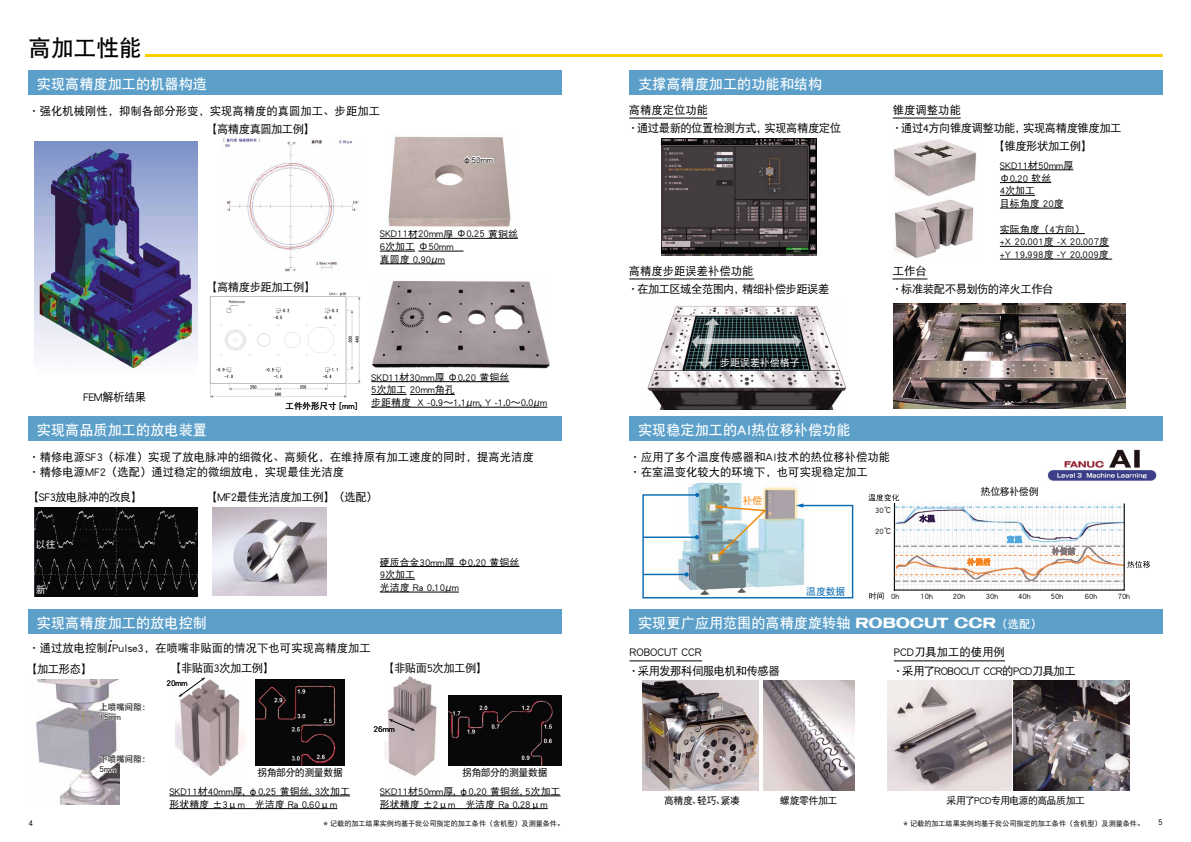
<style>
.page{position:relative;width:1191px;height:842px;background:#fff}
.page>*{position:absolute;margin:0;border:0;box-sizing:border-box;transform-origin:0 0}
.t1{font:22.7px "DF Hei GB W7";color:#000}
.t2{font:14.2px "DF Hei GB W7";color:#fff}
.t3{font:11.3px/15.6px "DF Hei GB W5";color:#000}
.t4{font:11.3px/18.4px "DF Hei GB W5";letter-spacing:-.04em;color:#000}
.t5{font:11.3px/18.4px "DF Hei GB W5";letter-spacing:-.035em;color:#000}
.t6{font:11.3px "DF Hei GB W5";letter-spacing:-.045em;color:#000}
.t7{font:9.9px/12.8px "DF Hei GB W5";color:#000}
.t8{font:9.9px "DF Hei GB W5";letter-spacing:-.05em;color:#000}
.t9{font:9.9px "DF Hei GB W5";letter-spacing:-.045em;color:#000}
.t10{font:9.9px "DF Hei GB W5";color:#fff}
.t11{font:9.9px "DF Hei GB W5";color:#0669b2}
.t12{font:9.9px "DF Hei GB W5";color:#f78400}
.t13{font:8.5px/9.9px "DF Hei GB W5";color:#000}
.t14{font:8.4px "DF Hei GB W5";color:#000}
.t15{font:7.8px "DF Hei GB W5";color:#000}
.t16{font:7.1px "DF Hei GB W5";color:#000}
.s1{font-family:"Gothic BBB Pro";font-weight:500}
.s2{font-family:"Palatino";font-style:italic;font-size:17px}
.s3{font-family:"Fanuc Logo 1.0 Regular"}
.s4{font-size:11.3px}
</style>
<div class="page">
<img style="left:209px;top:292px;width:152px;height:106px">
<img style="left:34px;top:508px;width:163px;height:43px">
<img style="left:34px;top:553px;width:163px;height:43px">
<img style="left:647px;top:306px;width:199px;height:103px">
<img style="left:688px;top:482px;width:110px;height:11px">
<img style="left:661px;top:139px;width:156px;height:117px">
<img style="left:1047px;top:450px;width:109px;height:30px">
<svg style="left:642px;top:493px;width:212px;height:106px"></svg>
<svg style="left:691px;top:318px;width:110px;height:51px;background:#445355"></svg>
<div style="left:28px;top:71px;width:533px;height:24px;background:#5ca0ca"></div>
<div style="left:28px;top:609px;width:533px;height:25px;background:#5ca0ca"></div>
<div style="left:629px;top:609px;width:533px;height:25px;background:#5ca0ca"></div>
<div style="left:28px;top:417px;width:533px;height:24px;background:#5ca0ca"></div>
<div style="left:629px;top:71px;width:533px;height:24px;background:#5ca0ca"></div>
<div style="left:629px;top:417px;width:533px;height:24px;background:#5ca0ca"></div>
<hr style="left:629px;top:118px;width:78px;height:1px;background:#000">
<hr style="left:892px;top:118px;width:68px;height:1px;background:#000">
<hr style="left:629px;top:279px;width:125px;height:1px;background:#000">
<hr style="left:892px;top:279px;width:35px;height:1px;background:#000">
<hr style="left:629px;top:660px;width:73px;height:1px;background:#000">
<hr style="left:894px;top:660px;width:111px;height:1px;background:#000">
<hr style="left:380px;top:566px;width:139px;height:1px;background:#000">
<hr style="left:380px;top:579px;width:35px;height:1px;background:#000">
<hr style="left:380px;top:592px;width:65px;height:1px;background:#000">
<svg style="left:445px;top:592px;width:14px;height:1px"></svg>
<hr style="left:380px;top:238px;width:138px;height:1px;background:#000">
<hr style="left:380px;top:251px;width:35px;height:1px;background:#000">
<hr style="left:418px;top:251px;width:45px;height:1px;background:#000">
<hr style="left:380px;top:264px;width:51px;height:1px;background:#000">
<svg style="left:431px;top:264px;width:14px;height:1px"></svg>
<hr style="left:1000px;top:170px;width:73px;height:1px;background:#000">
<hr style="left:1000px;top:182px;width:51px;height:1px;background:#000">
<hr style="left:1000px;top:195px;width:35px;height:1px;background:#000">
<hr style="left:1000px;top:208px;width:63px;height:1px;background:#000">
<hr style="left:1000px;top:233px;width:84px;height:1px;background:#000">
<hr style="left:1000px;top:246px;width:109px;height:1px;background:#000">
<hr style="left:1000px;top:259px;width:112px;height:1px;background:#000">
<svg style="left:716px;top:357px;width:85px;height:12px"></svg>
<img style="left:895px;top:503px;width:228px;height:86px">
<svg style="left:868px;top:494px;width:31px;height:7px"></svg>
<img style="left:959px;top:568px;width:41px;height:6px">
<hr style="left:894px;top:589px;width:230px;height:2px;background:#000">
<svg style="left:869px;top:592px;width:14px;height:7px"></svg>
<svg style="left:921px;top:513px;width:15px;height:10px"></svg>
<svg style="left:919px;top:515px;width:16px;height:7px"></svg>
<hr style="left:893px;top:503px;width:2px;height:88px;background:#000">
<hr style="left:1123px;top:503px;width:1px;height:88px;background:#000">
<svg style="left:894px;top:574px;width:229px;height:1px"></svg>
<svg style="left:894px;top:581px;width:229px;height:1px"></svg>
<img style="left:223px;top:136px;width:136px;height:136px">
<img style="left:388px;top:136px;width:123px;height:91px">
<img style="left:34px;top:142px;width:163px;height:227px">
<img style="left:213px;top:508px;width:113px;height:87px">
<img style="left:642px;top:680px;width:116px;height:111px">
<img style="left:764px;top:680px;width:90px;height:111px">
<img style="left:893px;top:139px;width:84px;height:120px">
<img style="left:893px;top:304px;width:232px;height:105px">
<svg style="left:894px;top:507px;width:230px;height:1px"></svg>
<svg style="left:894px;top:530px;width:256px;height:38px"></svg>
<img style="left:372px;top:281px;width:177px;height:87px">
<img style="left:175px;top:679px;width:70px;height:97px">
<img style="left:256px;top:679px;width:88px;height:87px">
<img style="left:384px;top:676px;width:53px;height:100px">
<img style="left:448px;top:695px;width:113px;height:71px">
<hr style="left:169px;top:796px;width:181px;height:1px;background:#000">
<hr style="left:169px;top:808px;width:168px;height:1px;background:#000">
<hr style="left:380px;top:796px;width:180px;height:1px;background:#000">
<hr style="left:380px;top:808px;width:168px;height:1px;background:#000">
<img style="left:35px;top:680px;width:84px;height:125px">
<svg style="left:99px;top:696px;width:20px;height:25px"></svg>
<svg style="left:99px;top:749px;width:21px;height:24px"></svg>
<svg style="left:178px;top:677px;width:27px;height:20px"></svg>
<svg style="left:389px;top:719px;width:26px;height:12px"></svg>
<img style="left:1013px;top:680px;width:116px;height:111px">
<img style="left:887px;top:680px;width:124px;height:111px">
<hr style="left:145px;top:54px;width:1017px;height:3px;background:#ffcf00">
<hr style="left:371px;top:381px;width:138px;height:1px;background:#000">
<hr style="left:371px;top:394px;width:35px;height:1px;background:#000">
<hr style="left:410px;top:394px;width:45px;height:1px;background:#000">
<hr style="left:371px;top:407px;width:95px;height:1px;background:#000">
<hr style="left:473px;top:407px;width:60px;height:1px;background:#000">
<svg style="left:533px;top:407px;width:14px;height:1px"></svg>
<svg style="left:463px;top:155px;width:31px;height:10px"></svg>
<h1 class="t1" style="left:28px;top:35px;width:115px">高加工性能</h1>
<h2 class="t2" style="left:37px;top:76px;width:172px">实现高精度加工的机器构造</h2>
<p class="t3" style="left:28px;top:103px;width:353px">·强化机械刚性，抑制各部分形变，实现高精度的真圆加工、步距加工</p>
<p class="t4" style="left:83px;top:388px;width:65px">FEM解析结果</p>
<p class="t6" style="left:206px;top:122px;width:110px">【高精度真圆加工例】</p>
<p class="t4" style="left:206px;top:278px;width:110px">【高精度步距加工例】</p>
<p class="t13" style="left:463px;top:154px;width:32px">φ50mm</p>
<p class="t7" style="left:380px;top:227px;width:140px">SKD11材20mm厚 Φ0.25 黄铜丝<br>6次加工 Φ50mm　<br>真圆度 0.90<span class="s1">μ</span>m</p>
<p class="t13" style="left:285px;top:401px;width:73px">工件外形尺寸 [mm]</p>
<p class="t7" style="left:371px;top:371px;width:177px">SKD11材30mm厚 Φ0.20 黄铜丝<br>5次加工 20mm角孔<br>步距精度 X -0.9～1.1<span class="s1">μ</span>m, Y -1.0～0.0<span class="s1">μ</span>m</p>
<h2 class="t2" style="left:37px;top:422px;width:172px">实现高品质加工的放电装置</h2>
<p class="t3" style="left:28px;top:448px;width:507px">·精修电源SF3（标准）实现了放电脉冲的细微化、高频化，在维持原有加工速度的同时，提高光洁度·精修电源MF2（选配）通过稳定的微细放电，实现最佳光洁度</p>
<p class="t6" style="left:28px;top:491px;width:115px">【SF3放电脉冲的改良】</p>
<p class="t4" style="left:206px;top:488px;width:172px">【MF2最佳光洁度加工例】 （选配）</p>
<p class="t10" style="left:36px;top:539px;width:21px">以往</p>
<p class="t10" style="left:36px;top:584px;width:11px">新</p>
<h2 class="t2" style="left:37px;top:615px;width:172px">实现高精度加工的放电控制</h2>
<p class="t3" style="left:28px;top:640px;width:344px">·通过放电控制<span class="s2">i</span>Pulse3，在喷嘴非贴面的情况下也可实现高精度加工</p>
<p class="t7" style="left:380px;top:555px;width:141px">硬质合金30mm厚 Φ0.20 黄铜丝<br>9次加工<br>光洁度 Ra 0.10<span class="s1">μ</span>m</p>
<p class="t3" style="left:27px;top:661px;width:67px">【加工形态】</p>
<p class="t13" style="left:99px;top:702px;width:53px">上喷嘴间隙：<br>15mm</p>
<p class="t13" style="left:99px;top:754px;width:53px">下喷嘴间隙：<br>5mm</p>
<p class="t4" style="left:170px;top:659px;width:105px">【非贴面3次加工例】</p>
<p class="t6" style="left:383px;top:662px;width:105px">【非贴面5次加工例】</p>
<p class="t14" style="left:166px;top:678px;width:23px">20mm</p>
<p class="t14" style="left:373px;top:724px;width:23px">26mm</p>
<p class="t8" style="left:257px;top:767px;width:87px">拐角部分的测量数据</p>
<p class="t8" style="left:462px;top:767px;width:87px">拐角部分的测量数据</p>
<p class="t7" style="left:169px;top:785px;width:182px">SKD11材40mm厚, φ0.25 黄铜丝, 3次加工形状精度 ±3μm　光洁度 Ra 0.60μm</p>
<p class="t7" style="left:380px;top:785px;width:182px">SKD11材50mm厚, φ0.20 黄铜丝, 5次加工形状精度 ±2μm　光洁度 Ra 0.28μm</p>
<h2 class="t2" style="left:638px;top:76px;width:186px">支撑高精度加工的功能和结构</h2>
<p class="t4" style="left:627px;top:100px;width:215px">高精度定位功能<br>·通过最新的位置检测方式，实现高精度定位</p>
<p class="t4" style="left:891px;top:100px;width:231px">锥度调整功能<br>·通过4方向锥度调整功能，实现高精度锥度加工</p>
<p class="t4" style="left:993px;top:136px;width:99px">【锥度形状加工例】</p>
<p class="t7" style="left:1000px;top:159px;width:75px">SKD11材50mm厚<br>Φ0.20 软丝<br>4次加工<br>目标角度 20度</p>
<p class="t7" style="left:1000px;top:222px;width:111px">实际角度（4方向）<br>+X 20.001度 -X 20.007度+Y 19.998度 -Y 20.009度</p>
<p class="t5" style="left:627px;top:261px;width:204px">高精度步距误差补偿功能<br>·在加工区域全范围内，精细补偿步距误差</p>
<p class="t4" style="left:891px;top:261px;width:163px">工作台<br>·标准装配不易划伤的淬火工作台</p>
<p class="t10" style="left:720px;top:357px;width:81px">步距误差补偿格子</p>
<h2 class="t2" style="left:638px;top:422px;width:214px">实现稳定加工的AI热位移补偿功能</h2>
<p class="t3" style="left:629px;top:448px;width:262px">·应用了多个温度传感器和AI技术的热位移补偿功能·在室温变化较大的环境下，也可实现稳定加工</p>
<p class="t12" style="left:742px;top:495px;width:21px">补偿</p>
<p class="t15" style="left:875px;top:505px;width:18px">30℃</p>
<p class="t15" style="left:875px;top:527px;width:18px">20℃</p>
<p class="t7" style="left:980px;top:484px;width:59px">热位移补偿例</p>
<p class="t11" style="left:806px;top:586px;width:40px">温度数据</p>
<p class="t15" style="left:891px;top:592px;width:10px">0h</p>
<p class="t15" style="left:920px;top:592px;width:14px">10h</p>
<p class="t15" style="left:953px;top:592px;width:14px">20h</p>
<p class="t15" style="left:985px;top:592px;width:14px">30h</p>
<p class="t15" style="left:1018px;top:592px;width:14px">40h</p>
<p class="t15" style="left:1050px;top:592px;width:14px">50h</p>
<p class="t15" style="left:1085px;top:592px;width:14px">60h</p>
<h2 class="t2" style="left:638px;top:615px;width:405px">实现更广应用范围的高精度旋转轴 <span class="s3">ROBOCUT CCR</span><span class="s4">（选配）</span></h2>
<p class="t5" style="left:628px;top:643px;width:153px">ROBOCUT CCR<br>·采用发那科伺服电机和传感器</p>
<p class="t5" style="left:892px;top:643px;width:185px">PCD刀具加工的使用例<br>·采用了ROBOCUT CCR的PCD刀具加工</p>
<p class="t15" style="left:1117px;top:592px;width:14px">70h</p>
<p class="t7" style="left:664px;top:794px;width:77px">高精度、轻巧、紧凑</p>
<p class="t7" style="left:780px;top:794px;width:59px">螺旋零件加工</p>
<p class="t9" style="left:946px;top:795px;width:140px">采用了PCD专用电源的高品质加工</p>
<p class="t13" style="left:28px;top:817px;width:6px">4</p>
<p class="t13" style="left:1158px;top:817px;width:6px">5</p>
<p class="t16" style="left:322px;top:819px;width:243px">＊记载的加工结果实例均基于我公司指定的加工条件（含机型）及测量条件。</p>
<p class="t16" style="left:902px;top:819px;width:243px">＊记载的加工结果实例均基于我公司指定的加工条件（含机型）及测量条件。</p>
</div>
